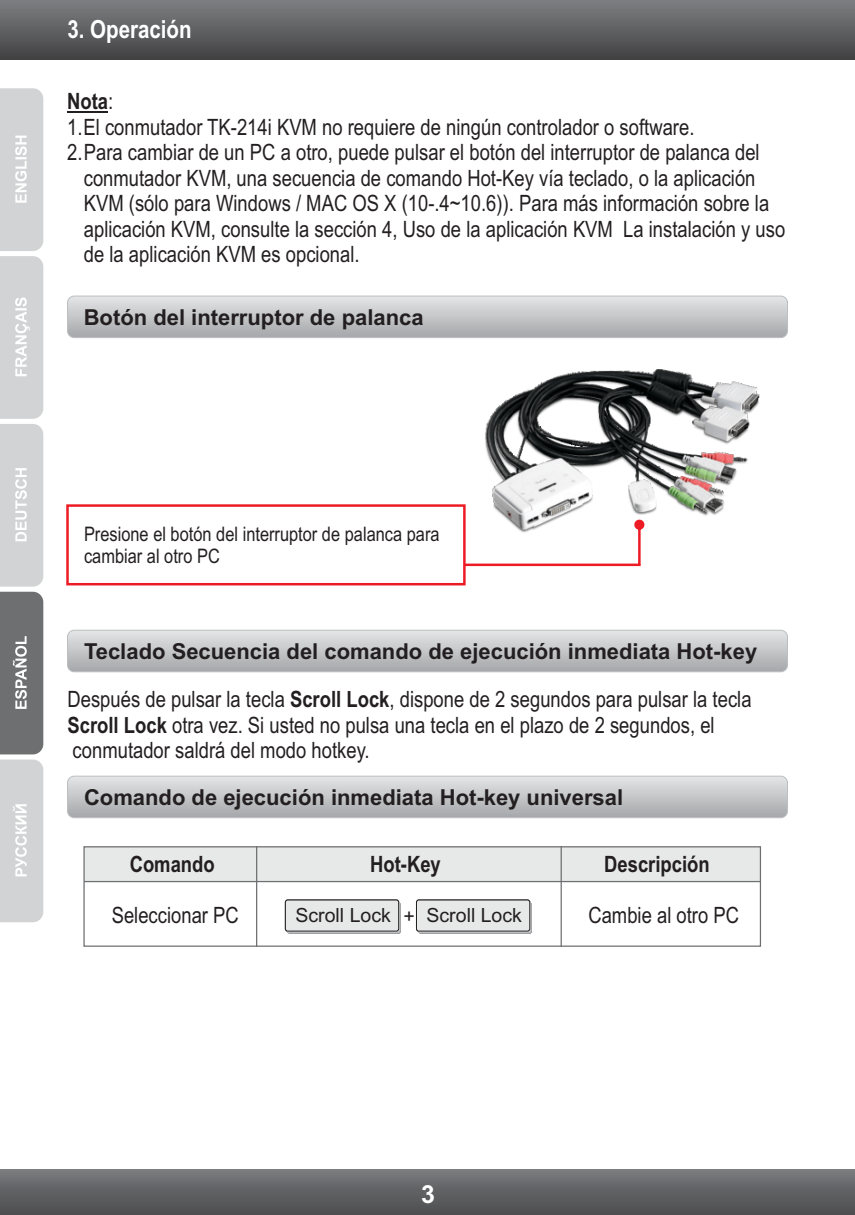
<style>
.page{position:relative;width:855px;height:1215px;background:#fff}
.page>*{position:absolute;margin:0;border:0;box-sizing:border-box;transform-origin:0 0}
.t1{font:700 25px "Arial Narrow";color:#fff}
.t2{font:700 25px "Arial";color:#fff}
.t3{font:22.5px/25.5px "Arial Narrow";color:#231f20}
.t4{font:700 22.5px "Arial Narrow";color:#231f20}
.t5{font:700 22px "Arial";color:#231f20}
.t6{font:20px/22.8px "Arial Narrow";color:#231f20}
.t7{font:19.5px "Arial";color:#231f20}
.s1{font-weight:400}
.s2{font-weight:700}
</style>
<div class="page">
<svg style="left:0;top:88px;width:43px;height:666px;background:#bebfc1"></svg>
<svg style="left:0;top:760px;width:43px;height:162px;background:#d3d5d6"></svg>
<div style="left:0;top:0;width:855px;height:59px;background:linear-gradient(to bottom,#7d7f82,#434244)"></div>
<div style="left:0;top:1170px;width:855px;height:45px;background:linear-gradient(to bottom,#77797c,#4b4c4e)"></div>
<hr style="left:67px;top:111px;width:41px;height:1px;background:#231f20">
<div style="left:68px;top:296px;width:720px;height:42px;background:linear-gradient(to bottom,#e5e6e7,#a5a8aa);border-radius:7px"></div>
<div style="left:67px;top:296px;width:721px;height:42px;border:1px solid #bcbec0;border-radius:7px"></div>
<div style="left:68px;top:630px;width:720px;height:42px;background:linear-gradient(to bottom,#e4e6e7,#a6a8ab);border-radius:7px"></div>
<div style="left:67px;top:630px;width:721px;height:42px;border:1px solid #bcbec0;border-radius:7px"></div>
<div style="left:68px;top:776px;width:720px;height:42px;background:linear-gradient(to bottom,#e4e6e7,#a6a8aa);border-radius:7px"></div>
<div style="left:67px;top:776px;width:721px;height:42px;border:1px solid #bcbec0;border-radius:7px"></div>
<svg style="left:66px;top:504px;width:575px;height:82px"></svg>
<div style="left:84px;top:847px;width:676px;height:35px;background:#e7e8e8"></div>
<svg style="left:255px;top:848px;width:3px;height:97px"></svg>
<svg style="left:560px;top:848px;width:2px;height:97px"></svg>
<hr style="left:84px;top:881px;width:676px;height:1px;background:#6d6f71">
<svg style="left:285px;top:900px;width:116px;height:34px"></svg>
<div style="left:285px;top:900px;width:114px;height:31px;background:#e7e8e8;border:1px solid #231f20;border-radius:2px"></div>
<svg style="left:417px;top:900px;width:115px;height:34px"></svg>
<div style="left:416px;top:900px;width:114px;height:31px;background:#e7e8e8;border:1px solid #231f20;border-radius:2px"></div>
<div style="left:83px;top:846px;width:678px;height:101px;border:1px solid #6d6f71"></div>
<img style="left:485px;top:369px;width:275px;height:164px">
<p class="t1" style="left:68px;top:20px;width:126px">3. Operación</p>
<p class="t4" style="left:67px;top:93px;width:48px">Nota<span class="s1">:</span></p>
<p class="t3" style="left:67px;top:116px;width:629px">1.El conmutador TK-214i KVM no requiere de ningún controlador o software.</p>
<p class="t3" style="left:67px;top:142px;width:694px">2.Para cambiar de un PC a otro, puede pulsar el botón del interruptor de palanca del</p>
<p class="t3" style="left:84px;top:167px;width:673px">conmutador KVM, una secuencia de comando Hot-Key vía teclado, o la aplicación</p>
<p class="t3" style="left:84px;top:193px;width:687px">KVM (sólo para Windows / MAC OS X (10-.4~10.6)). Para más información sobre la</p>
<p class="t3" style="left:84px;top:218px;width:703px">aplicación KVM, consulte la sección 4, Uso de la aplicación KVM La instalación y uso</p>
<p class="t3" style="left:84px;top:244px;width:277px">de la aplicación KVM es opcional.</p>
<p class="t5" style="left:84px;top:309px;width:341px">Botón del interruptor de palanca</p>
<p class="t6" style="left:84px;top:524px;width:357px">Presione el botón del interruptor de palanca para cambiar al otro PC</p>
<p class="t5" style="left:84px;top:643px;width:675px">Teclado Secuencia del comando de ejecución inmediata Hot-key</p>
<p class="t3" style="left:68px;top:689px;width:686px">Después de pulsar la tecla <span class="s2">Scroll Lock</span>, dispone de 2 segundos para pulsar la tecla<br><span class="s2">Scroll Lock</span> otra vez. Si usted no pulsa una tecla en el plazo de 2 segundos, el conmutador saldrá del modo hotkey.</p>
<p class="t5" style="left:84px;top:789px;width:541px">Comando de ejecución inmediata Hot-key universal</p>
<p class="t4" style="left:130px;top:856px;width:87px">Comando</p>
<p class="t4" style="left:370px;top:856px;width:72px">Hot-Key</p>
<p class="t4" style="left:604px;top:856px;width:107px">Descripción</p>
<p class="t3" style="left:112px;top:904px;width:129px">Seleccionar PC</p>
<p class="t7" style="left:295px;top:908px;width:228px">Scroll Lock + Scroll Lock</p>
<p class="t3" style="left:588px;top:904px;width:152px">Cambie al otro PC</p>
<p class="t2" style="left:421px;top:1185px;width:15px">3</p>
</div>
